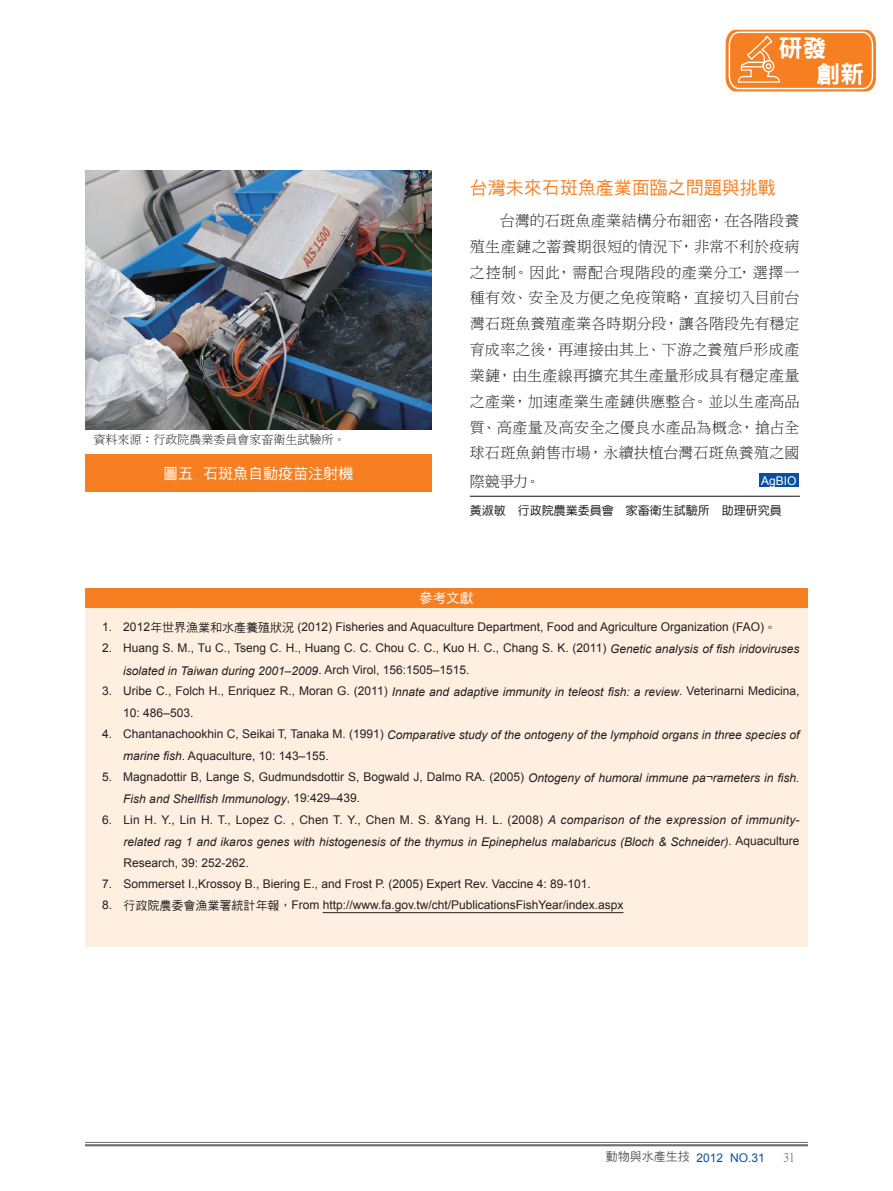
<style>
.page{position:relative;width:893px;height:1191px;background:#fff}
.page>*{position:absolute;margin:0;border:0;box-sizing:border-box;transform-origin:0 0}
.t1{font:24px/26px "DFN Hei W9 WINP BF";color:#fff}
.t2{font:18px "DF Hei W5 WINP BF";color:#f57f21}
.t3{font:15px/25.8px "DF Ming W3 WIN BF";letter-spacing:.015em;color:#231f20;text-align:justify}
.t4{font:15px "DF Hei W5 WINP BF";color:#fff}
.t5{font:13.5px "DF Hei W5 WINP BF";color:#fff}
.t6{font:12px/22px "Arial";color:#231f20}
.t7{font:italic 12px/20.7px "Arial";color:#231f20}
.t8{font:12px "DF Yuan W5 WIN BF";color:#231f20}
.t9{font:12px "DF Ming W3 WIN BF";color:#231f20}
.t10{font:12px "Arial";color:#0a4fa2}
.t11{font:12px "Arial";color:#fff}
.t12{font:12px "P Ming Li U";color:#57585a}
.s1{font-family:"DF Hei W5 WINP BF"}
.s2{font-style:italic}
.s3{font-style:normal}
.s4{font-family:"DF Hei W5 WINP BF";color:#57585a}
</style>
<div class="page">
<hr style="left:85px;top:1142px;width:723px;height:1px;background:#6c6d70">
<hr style="left:85px;top:1144px;width:723px;height:2px;background:#6c6d70">
<svg style="left:726px;top:30px;width:150px;height:61px;background:#f68d39"></svg>
<img style="left:85px;top:170px;width:347px;height:259px">
<div style="left:85px;top:454px;width:347px;height:38px;background:#f57f21"></div>
<hr style="left:470px;top:496px;width:330px;height:1px;background:#231f20">
<div style="left:759px;top:473px;width:40px;height:14px;background:#0a4fa2"></div>
<div style="left:85px;top:588px;width:723px;height:21px;background:#f57f21"></div>
<div style="left:85px;top:608px;width:723px;height:338px;background:#feefe1"></div>
<hr style="left:323px;top:912px;width:300px;height:1px;background:#231f20">
<p class="t9" style="left:94px;top:434px;width:253px">資料來源：行政院農業委員會家畜衛生試驗所。</p>
<p class="t4" style="left:163px;top:466px;width:191px">圖五 石斑魚自動疫苗注射機</p>
<h1 class="t1" style="left:816px;top:35px;width:49px;text-indent:-38px">研發<br>創新</h1>
<h2 class="t2" style="left:470px;top:179px;width:307px">台灣未來石斑魚產業面臨之問題與挑戰</h2>
<p class="t3" style="left:470px;top:207px;width:331px;text-indent:30px">台灣的石斑魚產業結構分布細密，在各階段養殖生產鏈之蓄養期很短的情況下，非常不利於疫病之控制。因此，需配合現階段的產業分工，選擇一種有效、安全及方便之免疫策略，直接切入目前台灣石斑魚養殖產業各時期分段，讓各階段先有穩定育成率之後，再連接由其上、下游之養殖戶形成產業鏈，由生產線再擴充其生產量形成具有穩定產量之產業，加速產業生產鏈供應整合。並以生產高品質、高產量及高安全之優良水產品為概念，搶占全球石斑魚銷售市場，永續扶植台灣石斑魚養殖之國</p>
<p class="t3" style="left:470px;top:468px;width:72px">際競爭力。</p>
<p class="t11" style="left:761px;top:472px;width:37px">AgBIO</p>
<p class="t8" style="left:470px;top:504px;width:313px">黃淑敏 行政院農業委員會 家畜衛生試驗所 助理研究員</p>
<p class="t5" style="left:419px;top:591px;width:55px">參考文獻</p>
<p class="t6" style="left:102px;top:616px;width:676px">1. 2012<span class="s1">年世界漁業和水產養殖狀況</span> (2012) Fisheries and Aquaculture Department, Food and Agriculture Organization (FAO)<span class="s1">。</span></p>
<p class="t6" style="left:123px;top:637px;width:678px;text-indent:-21px">2. Huang S. M., Tu C., Tseng C. H., Huang C. C. Chou C. C., Kuo H. C., Chang S. K. (2011) <span class="s2">Genetic analysis of fish iridoviruses isolated in Taiwan during 2001–2009</span>. Arch Virol, 156:1505–1515.</p>
<p class="t6" style="left:123px;top:680px;width:678px;line-height:21.5px;text-indent:-21px">3. Uribe C., Folch H., Enriquez R., Moran G. (2011) <span class="s2">Innate and adaptive immunity in teleost fish: a review</span>. Veterinarni Medicina,<br>10: 486–503.</p>
<p class="t7" style="left:123px;top:724px;width:678px;text-indent:-21px"><span class="s3">4. Chantanachookhin C, Seikai T, Tanaka M. (1991)</span> Comparative study of the ontogeny of the lymphoid organs in three species of marine fish<span class="s3">. Aquaculture, 10: 143–155.</span></p>
<p class="t6" style="left:123px;top:766px;width:678px;text-indent:-21px">5. Magnadottir B, Lange S, Gudmundsdottir S, Bogwald J, Dalmo RA. (2005) <span class="s2">Ontogeny of humoral immune pa¬rameters in fish.<br>Fish and Shellfish Immunology</span>, 19:429–439.</p>
<p class="t7" style="left:102px;top:808px;width:699px;line-height:22px;text-align:right"><span class="s3">6. Lin H. Y., Lin H. T., Lopez C. , Chen T. Y., Chen M. S. &amp;Yang H. L. (2008)</span> A comparison of the expression of immunity&shy;related rag 1 and ikaros genes with histogenesis of the thymus in Epinephelus malabaricus (Bloch &amp; Schneider)<span class="s3">. Aquaculture</span></p>
<p class="t6" style="left:123px;top:851px;width:127px">Research, 39: 252-262.</p>
<p class="t6" style="left:102px;top:873px;width:490px">7. Sommerset I.,Krossoy B., Biering E., and Frost P. (2005) Expert Rev. Vaccine 4: 89-101.</p>
<p class="t6" style="left:102px;top:894px;width:523px">8. <span class="s1">行政院農委會漁業署統計年報，</span>From http://www.fa.gov.tw/cht/PublicationsFishYear/index.aspx</p>
<p class="t10" style="left:606px;top:1149px;width:160px"><span class="s4">動物與水產生技</span> 2012 NO.31</p>
<p class="t12" style="left:783px;top:1151px;width:13px">31</p>
</div>
